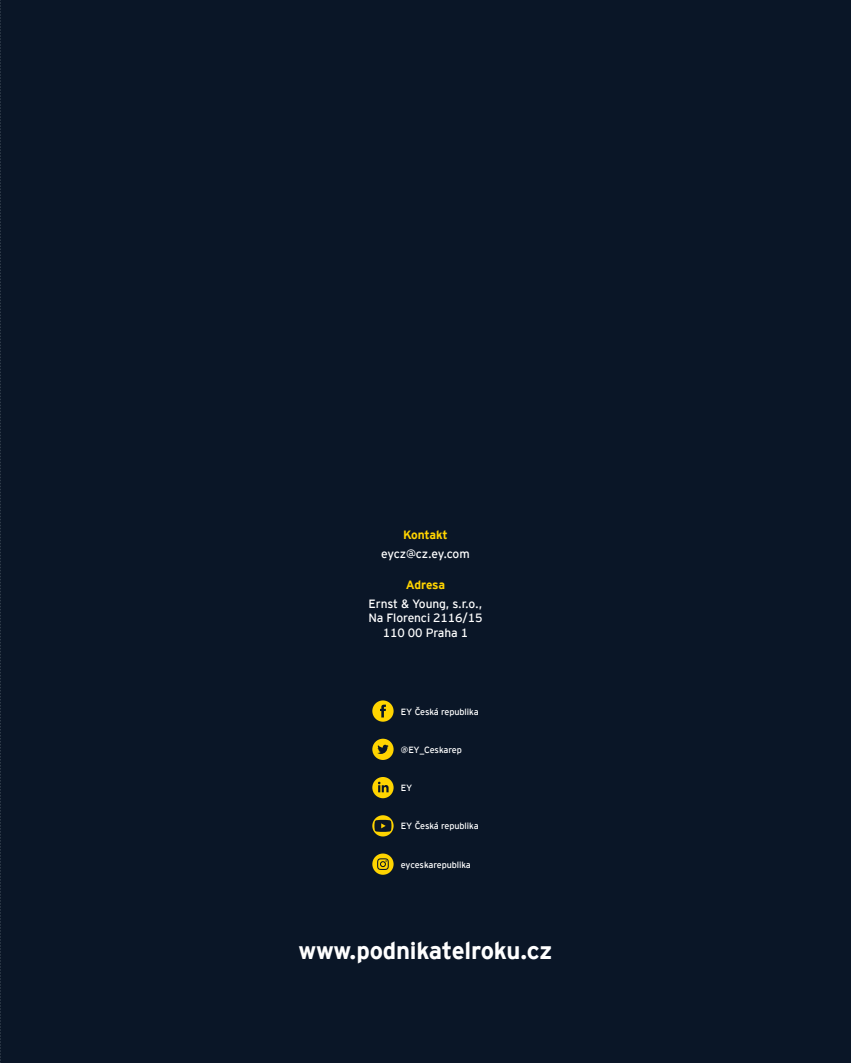
<style>
.page{position:relative;width:851px;height:1063px;background:#fff}
.page>*{position:absolute;margin:0;border:0;box-sizing:border-box;transform-origin:0 0}
.t1{font:700 24px "EY Interstate";letter-spacing:-.01em;color:#fff}
.t2{font:12px/14.4px "EY Interstate";letter-spacing:-.01em;color:#fff;text-align:center}
.t3{font:700 12px "EY Interstate";letter-spacing:-.015em;color:#ffd400}
.t4{font:9px "EY Interstate";letter-spacing:-.015em;color:#fff}
</style>
<div class="page">
<div style="left:0;top:0;width:850px;height:1063px;background:#0a1627"></div>
<svg style="left:372px;top:739px;width:21px;height:21px"></svg>
<svg style="left:372px;top:777px;width:21px;height:21px"></svg>
<svg style="left:372px;top:700px;width:21px;height:22px"></svg>
<svg style="left:372px;top:815px;width:21px;height:22px"></svg>
<svg style="left:372px;top:854px;width:21px;height:21px"></svg>
<svg style="left:0;top:0;width:1px;height:1063px"></svg>
<h2 class="t3" style="left:403px;top:526px;width:46px">Kontakt</h2>
<h2 class="t2" style="left:381px;top:546px;width:90px">eycz@cz.ey.com</h2>
<h2 class="t3" style="left:405px;top:576px;width:41px">Adresa</h2>
<h2 class="t2" style="left:368px;top:596px;width:116px">Ernst &amp; Young, s.r.o.,<br>Na Florenci 2116/15<br>110 00 Praha 1</h2>
<p class="t4" style="left:401px;top:705px;width:79px">EY Česká republika</p>
<p class="t4" style="left:401px;top:743px;width:62px">@EY_Ceskarep</p>
<p class="t4" style="left:401px;top:782px;width:13px">EY</p>
<p class="t4" style="left:401px;top:820px;width:79px">EY Česká republika</p>
<p class="t4" style="left:401px;top:858px;width:71px">eyceskarepublika</p>
<h1 class="t1" style="left:298px;top:933px;width:255px">www.podnikatelroku.cz</h1>
</div>
